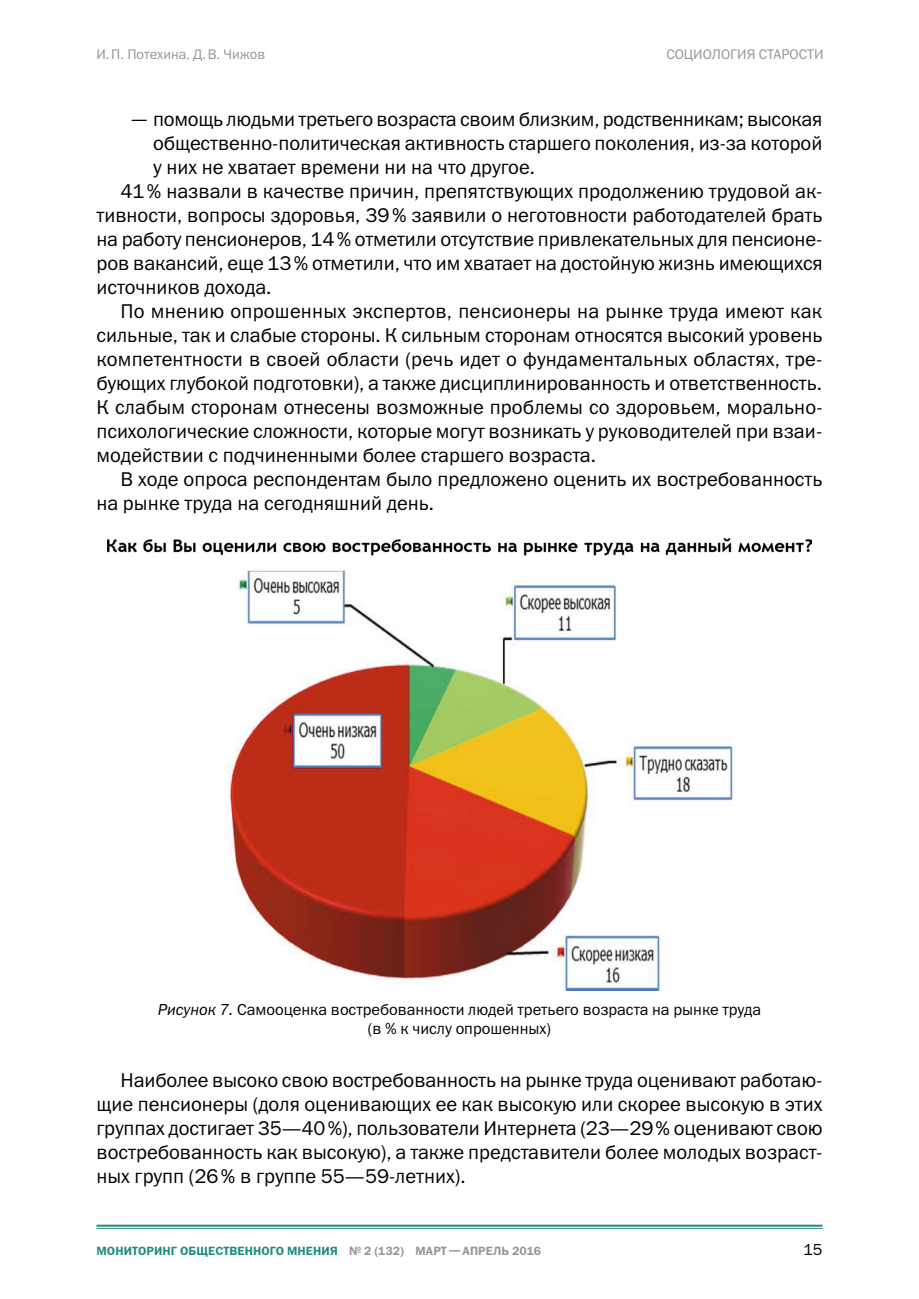
<style>
.page{position:relative;width:919px;height:1299px;background:#fff}
.page>*{position:absolute;margin:0;border:0;box-sizing:border-box;transform-origin:0 0}
.GENERAL_TEXT{font:20px/24px "Franklin Gothic ITC";color:#000;text-align:justify}
.Picture_number_and_t{font:16px/19.2px "Franklin Gothic ITC";color:#000;text-align:center}
.t1{font:14px "Franklin Gothic ITC";color:#959595}
.t2{font:600 12px "Franklin Gothic ITC";letter-spacing:.01em;color:#208b7f}
.s1{font-family:"PT Serif"}
.s2{font-style:italic}
.s3{color:#959595}
</style>
<div class="page">
<hr style="left:96px;top:1224px;width:726px;height:2px;background:#208b7f">
<hr style="left:96px;top:1227px;width:726px;height:1px;background:#208b7f">
<img style="left:107px;top:538px;width:704px;height:452px">
<p class="t1" style="left:96px;top:46px;width:170px">И.П. Потехина, Д.В. Чижов</p>
<p class="t1" style="left:666px;top:46px;width:159px">СОЦИОЛОГИЯ СТАРОСТИ</p>
<p class="GENERAL_TEXT" style="left:153px;top:107px;width:670px;text-indent:-23px"><span class="s1">—</span> помощь людьми третьего возраста своим близким, родственникам; высокая общественно-политическая активность старшего поколения, из-за которой у них не хватает времени ни на что другое.</p>
<p class="GENERAL_TEXT" style="left:96px;top:179px;width:727px;text-indent:24px">41% назвали в качестве причин, препятствующих продолжению трудовой ак&shy;тивности, вопросы здоровья, 39% заявили о неготовности работодателей брать на работу пенсионеров, 14% отметили отсутствие привлекательных для пенсионе&shy;ров вакансий, еще 13% отметили, что им хватает на достойную жизнь имеющихся источников дохода.</p>
<p class="GENERAL_TEXT" style="left:96px;top:299px;width:727px;text-indent:24px">По мнению опрошенных экспертов, пенсионеры на рынке труда имеют как сильные, так и слабые стороны. К сильным сторонам относятся высокий уровень компетентности в своей области (речь идет о фундаментальных областях, тре&shy;бующих глубокой подготовки), а также дисциплинированность и ответственность.<br>К слабым сторонам отнесены возможные проблемы со здоровьем, морально&shy;психологические сложности, которые могут возникать у руководителей при взаи&shy;модействии с подчиненными более старшего возраста.</p>
<p class="GENERAL_TEXT" style="left:96px;top:467px;width:727px;text-indent:24px">В ходе опроса респондентам было предложено оценить их востребованность на рынке труда на сегодняшний день.</p>
<p class="Picture_number_and_t" style="left:158px;top:999px;width:605px"><span class="s2">Рисунок 7.</span> Самооценка востребованности людей третьего возраста на рынке труда (в % к числу опрошенных)</p>
<p class="GENERAL_TEXT" style="left:96px;top:1067px;width:727px;text-indent:24px">Наиболее высоко свою востребованность на рынке труда оценивают работаю&shy;щие пенсионеры (доля оценивающих ее как высокую или скорее высокую в этих группах достигает 35—40%), пользователи Интернета (23—29% оценивают свою востребованность как высокую), а также представители более молодых возраст&shy;ных групп (26% в группе 55—59-летних).</p>
<p class="t2" style="left:96px;top:1243px;width:446px">МОНИТОРИНГ ОБЩЕСТВЕННОГО МНЕНИЯ <span class="s3">№ 2 (132) МАРТ— АПРЕЛЬ 2016</span></p>
<p class="Picture_number_and_t" style="left:803px;top:1239px;width:21px">15</p>
</div>
